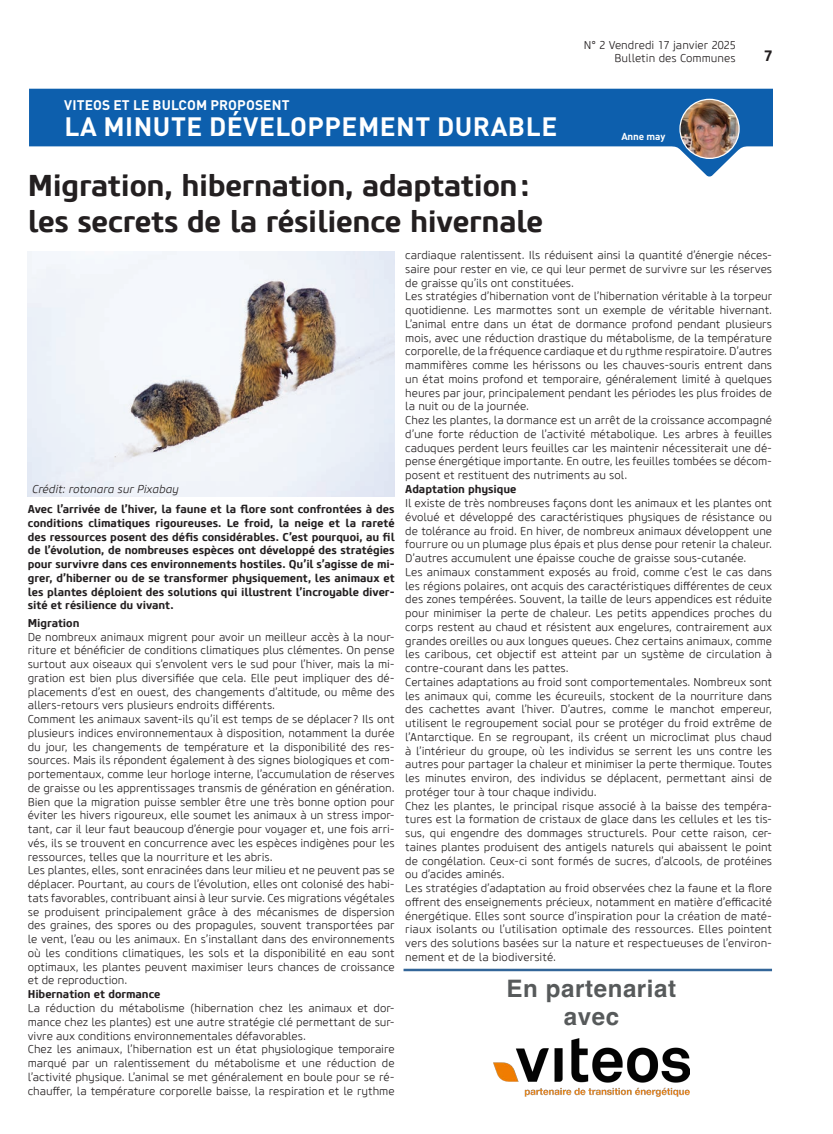
<style>
.page{position:relative;width:833px;height:1134px;background:#fff}
.page>*{position:absolute;margin:0;border:0;box-sizing:border-box;transform-origin:0 0}
.t1{font:700 30px/36.2px "Core Sans M65";letter-spacing:-.01em;color:#231f20}
.t2{font:700 26.25px "DIN Pro";letter-spacing:.02em;color:#fff}
.t3{font:700 24.12px/28.2px "Helvetica";letter-spacing:.025em;color:#575a5b;text-align:center}
.t4{font:700 15px "Core Sans M65";color:#231f20}
.t5{font:700 13.75px "DIN Pro";letter-spacing:.01em;color:#fff}
.t6{font:300 11.25px/13.8px "Core Sans M35";letter-spacing:-.005em;color:#231f20}
.t7{font:700 11.25px/13.8px "Core Sans M65";letter-spacing:-.005em;color:#231f20;text-align:justify}
.t8{font:italic 300 11.25px "Core Sans M35";letter-spacing:-.01em;color:#231f20}
.t9{font:700 10px "DIN Pro";letter-spacing:-.01em;color:#fff}
</style>
<div class="page">
<svg style="left:29px;top:89px;width:743px;height:88px;fill:#0d5fad"></svg>
<img style="left:680px;top:99px;width:59px;height:59px;border-radius:30px">
<div style="left:679px;top:99px;width:60px;height:60px;border:1px solid #fff;border-radius:50%"></div>
<hr style="left:403px;top:969px;width:369px;height:2px;background:#369">
<img style="left:493px;top:1038px;width:196px;height:58px">
<img style="left:28px;top:252px;width:366px;height:244px">
<p class="t5" style="left:64px;top:93px;width:227px">VITEOS ET LE BULCOM PROPOSENT</p>
<h2 class="t2" style="left:64px;top:104px;width:494px">LA MINUTE DÉVELOPPEMENT DURABLE</h2>
<h1 class="t1" style="left:28px;top:167px;width:517px">Migration, hibernation, adaptation : les secrets de la résilience hivernale</h1>
<p class="t6" style="left:584px;top:39px;width:153px;text-align:right">N° 2 Vendredi 17 janvier 2025<br>Bulletin des Communes</p>
<h3 class="t4" style="left:764px;top:46px;width:10px">7</h3>
<p class="t9" style="left:621px;top:129px;width:45px">Anne may</p>
<p class="t8" style="left:32px;top:482px;width:148px">Crédit: rotonara sur Pixabay</p>
<p class="t7" style="left:28px;top:502px;width:368px">Avec l’arrivée de l’hiver, la faune et la flore sont confrontées à des conditions climatiques rigoureuses. Le froid, la neige et la rareté des ressources posent des défis considérables. C’est pourquoi, au fil de l’évolution, de nombreuses espèces ont développé des stratégies pour survivre dans ces environnements hostiles. Qu’il s’agisse de mi&shy;grer, d’hiberner ou de se transformer physiquement, les animaux et les plantes déploient des solutions qui illustrent l’incroyable diver&shy;sité et résilience du vivant.</p>
<p class="t7" style="left:28px;top:616px;width:53px">Migration</p>
<p class="t6" style="left:28px;top:630px;width:368px">De nombreux animaux migrent pour avoir un meilleur accès à la nour&shy;riture et bénéficier de conditions climatiques plus clémentes. On pense surtout aux oiseaux qui s’envolent vers le sud pour l’hiver, mais la mi&shy;gration est bien plus diversifiée que cela. Elle peut impliquer des dé&shy;placements d’est en ouest, des changements d’altitude, ou même des allers-retours vers plusieurs endroits différents.<br>Comment les animaux savent-ils qu’il est temps de se déplacer? Ils ont plusieurs indices environnementaux à disposition, notamment la durée du jour, les changements de température et la disponibilité des res&shy;sources. Mais ils répondent également à des signes biologiques et com&shy;portementaux, comme leur horloge interne, l’accumulation de réserves de graisse ou les apprentissages transmis de génération en génération.<br>Bien que la migration puisse sembler être une très bonne option pour éviter les hivers rigoureux, elle soumet les animaux à un stress impor&shy;tant, car il leur faut beaucoup d’énergie pour voyager et, une fois arri&shy;vés, ils se trouvent en concurrence avec les espèces indigènes pour les ressources, telles que la nourriture et les abris.<br>Les plantes, elles, sont enracinées dans leur milieu et ne peuvent pas se déplacer. Pourtant, au cours de l’évolution, elles ont colonisé des habi&shy;tats favorables, contribuant ainsi à leur survie. Ces migrations végétales se produisent principalement grâce à des mécanismes de dispersion des graines, des spores ou des propagules, souvent transportées par le vent, l’eau ou les animaux. En s’installant dans des environnements où les conditions climatiques, les sols et la disponibilité en eau sont optimaux, les plantes peuvent maximiser leurs chances de croissance et de reproduction.</p>
<p class="t7" style="left:28px;top:988px;width:134px">Hibernation et dormance</p>
<p class="t6" style="left:28px;top:1002px;width:368px">La réduction du métabolisme (hibernation chez les animaux et dor&shy;mance chez les plantes) est une autre stratégie clé permettant de sur&shy;vivre aux conditions environnementales défavorables.<br>Chez les animaux, l’hibernation est un état physiologique temporaire marqué par un ralentissement du métabolisme et une réduction de l’activité physique. L’animal se met généralement en boule pour se ré&shy;chauffer, la température corporelle baisse, la respiration et le rythme</p>
<p class="t6" style="left:405px;top:249px;width:368px">cardiaque ralentissent. Ils réduisent ainsi la quantité d’énergie néces&shy;saire pour rester en vie, ce qui leur permet de survivre sur les réserves de graisse qu’ils ont constituées.<br>Les stratégies d’hibernation vont de l’hibernation véritable à la torpeur quotidienne. Les marmottes sont un exemple de véritable hivernant.<br>L’animal entre dans un état de dormance profond pendant plusieurs mois, avec une réduction drastique du métabolisme, de la température corporelle, de la fréquence cardiaque et du rythme respiratoire. D’autres mammifères comme les hérissons ou les chauves-souris entrent dans un état moins profond et temporaire, généralement limité à quelques heures par jour, principalement pendant les périodes les plus froides de la nuit ou de la journée.<br>Chez les plantes, la dormance est un arrêt de la croissance accompagné d’une forte réduction de l’activité métabolique. Les arbres à feuilles caduques perdent leurs feuilles car les maintenir nécessiterait une dé&shy;pense énergétique importante. En outre, les feuilles tombées se décom&shy;posent et restituent des nutriments au sol.</p>
<p class="t7" style="left:405px;top:483px;width:113px">Adaptation physique</p>
<p class="t6" style="left:405px;top:496px;width:368px">Il existe de très nombreuses façons dont les animaux et les plantes ont évolué et développé des caractéristiques physiques de résistance ou de tolérance au froid. En hiver, de nombreux animaux développent une fourrure ou un plumage plus épais et plus dense pour retenir la chaleur.<br>D’autres accumulent une épaisse couche de graisse sous-cutanée.<br>Les animaux constamment exposés au froid, comme c’est le cas dans les régions polaires, ont acquis des caractéristiques différentes de ceux des zones tempérées. Souvent, la taille de leurs appendices est réduite pour minimiser la perte de chaleur. Les petits appendices proches du corps restent au chaud et résistent aux engelures, contrairement aux grandes oreilles ou aux longues queues. Chez certains animaux, comme les caribous, cet objectif est atteint par un système de circulation à contre-courant dans les pattes.<br>Certaines adaptations au froid sont comportementales. Nombreux sont les animaux qui, comme les écureuils, stockent de la nourriture dans des cachettes avant l’hiver. D’autres, comme le manchot empereur, utilisent le regroupement social pour se protéger du froid extrême de l’Antarctique. En se regroupant, ils créent un microclimat plus chaud à l’intérieur du groupe, où les individus se serrent les uns contre les autres pour partager la chaleur et minimiser la perte thermique. Toutes les minutes environ, des individus se déplacent, permettant ainsi de protéger tour à tour chaque individu.<br>Chez les plantes, le principal risque associé à la baisse des tempéra&shy;tures est la formation de cristaux de glace dans les cellules et les tis&shy;sus, qui engendre des dommages structurels. Pour cette raison, cer&shy;taines plantes produisent des antigels naturels qui abaissent le point de congélation. Ceux-ci sont formés de sucres, d’alcools, de protéines ou d’acides aminés.<br>Les stratégies d’adaptation au froid observées chez la faune et la flore offrent des enseignements précieux, notamment en matière d’efficacité énergétique. Elles sont source d’inspiration pour la création de maté&shy;riaux isolants ou l’utilisation optimale des ressources. Elles pointent vers des solutions basées sur la nature et respectueuses de l’environ&shy;nement et de la biodiversité.</p>
<h3 class="t3" style="left:506px;top:977px;width:171px">En partenariat avec</h3>
</div>
